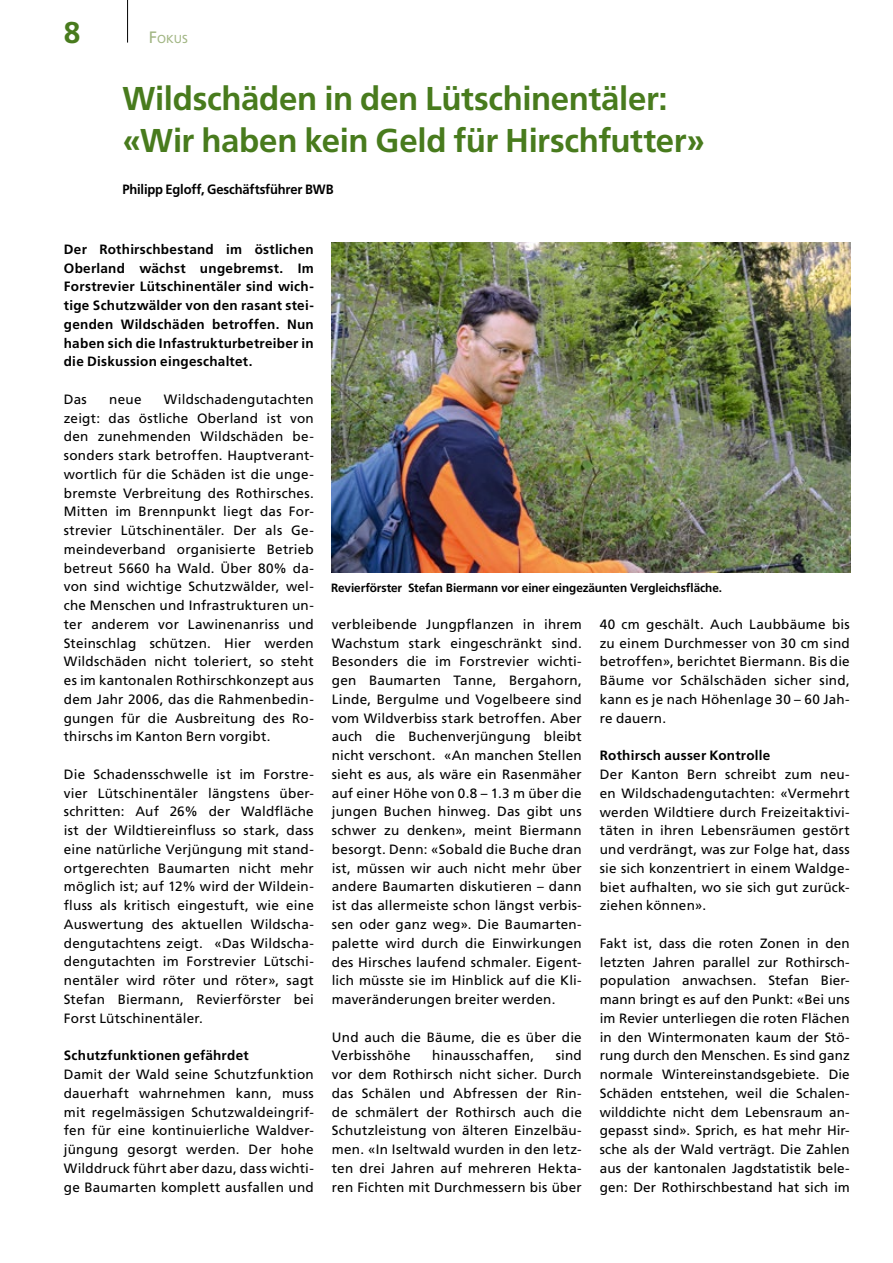
<style>
.page{position:relative;width:893px;height:1263px;background:#fff}
.page>*{position:absolute;margin:0;border:0;box-sizing:border-box;transform-origin:0 0}
.t1{font:700 33px/42px "Frutiger LT Std";letter-spacing:-.01em;color:#487b1d}
.t2{font:700 30px "Frutiger LT Std";color:#487b1d}
.t3{font:13.5px/18.8px "Frutiger LT Std";letter-spacing:.015em;color:#000;text-align:justify}
.t4{font:700 13.5px/18.8px "Frutiger LT Std";letter-spacing:.02em;color:#000;text-align:justify}
.t5{font:700 13.5px "Frutiger LT Std";letter-spacing:-.01em;color:#000;scale:.96 1}
.t6{font:700 12px "Frutiger LT Std";letter-spacing:-.005em;color:#000}
.t7{font:11.55px "Frutiger LT Std";color:#a2b684}
.s1{font-size:16.5px}
</style>
<div class="page">
<hr style="left:127px;top:0;width:1px;height:43px;background:#000">
<img style="left:332px;top:242px;width:518px;height:330px">
<h2 class="t2" style="left:64px;top:14px;width:18px">8</h2>
<p class="t7" style="left:149px;top:32px;width:41px"><span class="s1">F</span>OKUS</p>
<h1 class="t1" style="left:122px;top:77px;width:584px">Wildschäden in den Lütschinentäler: «Wir haben kein Geld für Hirschfutter»</h1>
<p class="t5" style="left:122px;top:181px;width:221px">Philipp Egloff, Geschäftsführer BWB</p>
<p class="t4" style="left:64px;top:240px;width:251px">Der Rothirschbestand im östlichen Oberland wächst ungebremst. Im Forstrevier Lütschinentäler sind wich&shy;tige Schutzwälder von den rasant stei&shy;genden Wildschäden betroffen. Nun haben sich die Infastrukturbetreiber in die Diskussion eingeschaltet.</p>
<p class="t3" style="left:64px;top:390px;width:24px">Das</p>
<p class="t3" style="left:109px;top:390px;width:34px">neue</p>
<p class="t3" style="left:64px;top:390px;width:252px;text-indent:100px">Wildschadengutachten zeigt: das östliche Oberland ist von den zunehmenden Wildschäden be&shy;sonders stark betroffen. Hauptverant&shy;wortlich für die Schäden ist die unge&shy;bremste Verbreitung des Rothirsches.<br>Mitten im Brennpunkt liegt das For&shy;strevier Lütschinentäler. Der als Ge&shy;meindeverband organisierte Betrieb betreut 5660 ha Wald. Über 80% da&shy;von sind wichtige Schutzwälder, wel&shy;che Menschen und Infrastrukturen un&shy;ter anderem vor Lawinenanriss und Steinschlag schützen. Hier werden Wildschäden nicht toleriert, so steht es im kantonalen Rothirschkonzept aus dem Jahr 2006, das die Rahmenbedin&shy;gungen für die Ausbreitung des Ro&shy;thirschs im Kanton Bern vorgibt.</p>
<p class="t3" style="left:64px;top:765px;width:251px">Die Schadensschwelle ist im Forstre&shy;vier Lütschinentäler längstens über&shy;schritten: Auf 26% der Waldfläche ist der Wildtiereinfluss so stark, dass eine natürliche Verjüngung mit stand&shy;ortgerechten Baumarten nicht mehr möglich ist; auf 12% wird der Wildein&shy;fluss als kritisch eingestuft, wie eine Auswertung des aktuellen Wildscha&shy;dengutachtens zeigt. «Das Wildscha&shy;dengutachten im Forstrevier Lütschi&shy;nentäler wird röter und röter», sagt Stefan Biermann, Revierförster bei Forst Lütschinentäler.</p>
<p class="t4" style="left:64px;top:1046px;width:186px">Schutzfunktionen gefährdet</p>
<p class="t3" style="left:64px;top:1065px;width:251px">Damit der Wald seine Schutzfunktion dauerhaft wahrnehmen kann, muss mit regelmässigen Schutzwaldeingrif&shy;fen für eine kontinuierliche Waldver&shy;jüngung gesorgt werden. Der hohe Wilddruck führt aber dazu, dass wichti&shy;ge Baumarten komplett ausfallen und</p>
<p class="t6" style="left:331px;top:580px;width:392px">Revierförster Stefan Biermann vor einer eingezäunten Vergleichsfläche.</p>
<p class="t3" style="left:332px;top:615px;width:252px">verbleibende Jungpflanzen in ihrem Wachstum stark eingeschränkt sind.<br>Besonders die im Forstrevier wichti&shy;gen Baumarten Tanne, Bergahorn, Linde, Bergulme und Vogelbeere sind vom Wildverbiss stark betroffen. Aber auch die Buchenverjüngung bleibt nicht verschont. «An manchen Stellen sieht es aus, als wäre ein Rasenmäher auf einer Höhe von 0.8 – 1.3 m über die jungen Buchen hinweg. Das gibt uns schwer zu denken», meint Biermann besorgt. Denn: «Sobald die Buche dran ist, müssen wir auch nicht mehr über andere Baumarten diskutieren – dann ist das allermeiste schon längst verbis&shy;sen oder ganz weg». Die Baumarten&shy;palette wird durch die Einwirkungen des Hirsches laufend schmaler. Eigent&shy;lich müsste sie im Hinblick auf die Kli&shy;maveränderungen breiter werden.</p>
<p class="t3" style="left:332px;top:1027px;width:251px">Und auch die Bäume, die es über die<br>Verbisshöhe</p>
<p class="t3" style="left:432px;top:1046px;width:104px">hinausschaffen,</p>
<p class="t3" style="left:332px;top:1046px;width:251px;text-indent:224px">sind vor dem Rothirsch nicht sicher. Durch das Schälen und Abfressen der Rin&shy;de schmälert der Rothirsch auch die Schutzleistung von älteren Einzelbäu&shy;men. «In Iseltwald wurden in den letz&shy;ten drei Jahren auf mehreren Hekta&shy;ren Fichten mit Durchmessern bis über</p>
<p class="t3" style="left:600px;top:615px;width:251px">40 cm geschält. Auch Laubbäume bis zu einem Durchmesser von 30 cm sind betroffen», berichtet Biermann. Bis die Bäume vor Schälschäden sicher sind, kann es je nach Höhenlage 30 – 60 Jah&shy;re dauern.</p>
<p class="t4" style="left:600px;top:746px;width:172px">Rothirsch ausser Kontrolle</p>
<p class="t3" style="left:600px;top:765px;width:251px">Der Kanton Bern schreibt zum neu&shy;en Wildschadengutachten: «Vermehrt werden Wildtiere durch Freizeitaktivi&shy;täten in ihren Lebensräumen gestört und verdrängt, was zur Folge hat, dass sie sich konzentriert in einem Waldge&shy;biet aufhalten, wo sie sich gut zurück&shy;ziehen können».</p>
<p class="t3" style="left:600px;top:934px;width:251px">Fakt ist, dass die roten Zonen in den letzten Jahren parallel zur Rothirsch&shy;population anwachsen. Stefan Bier&shy;mann bringt es auf den Punkt: «Bei uns im Revier unterliegen die roten Flächen in den Wintermonaten kaum der Stö&shy;rung durch den Menschen. Es sind ganz normale Wintereinstandsgebiete. Die Schäden entstehen, weil die Schalen&shy;wilddichte nicht dem Lebensraum an&shy;gepasst sind». Sprich, es hat mehr Hir&shy;sche als der Wald verträgt. Die Zahlen aus der kantonalen Jagdstatistik bele&shy;gen: Der Rothirschbestand hat sich im</p>
</div>
